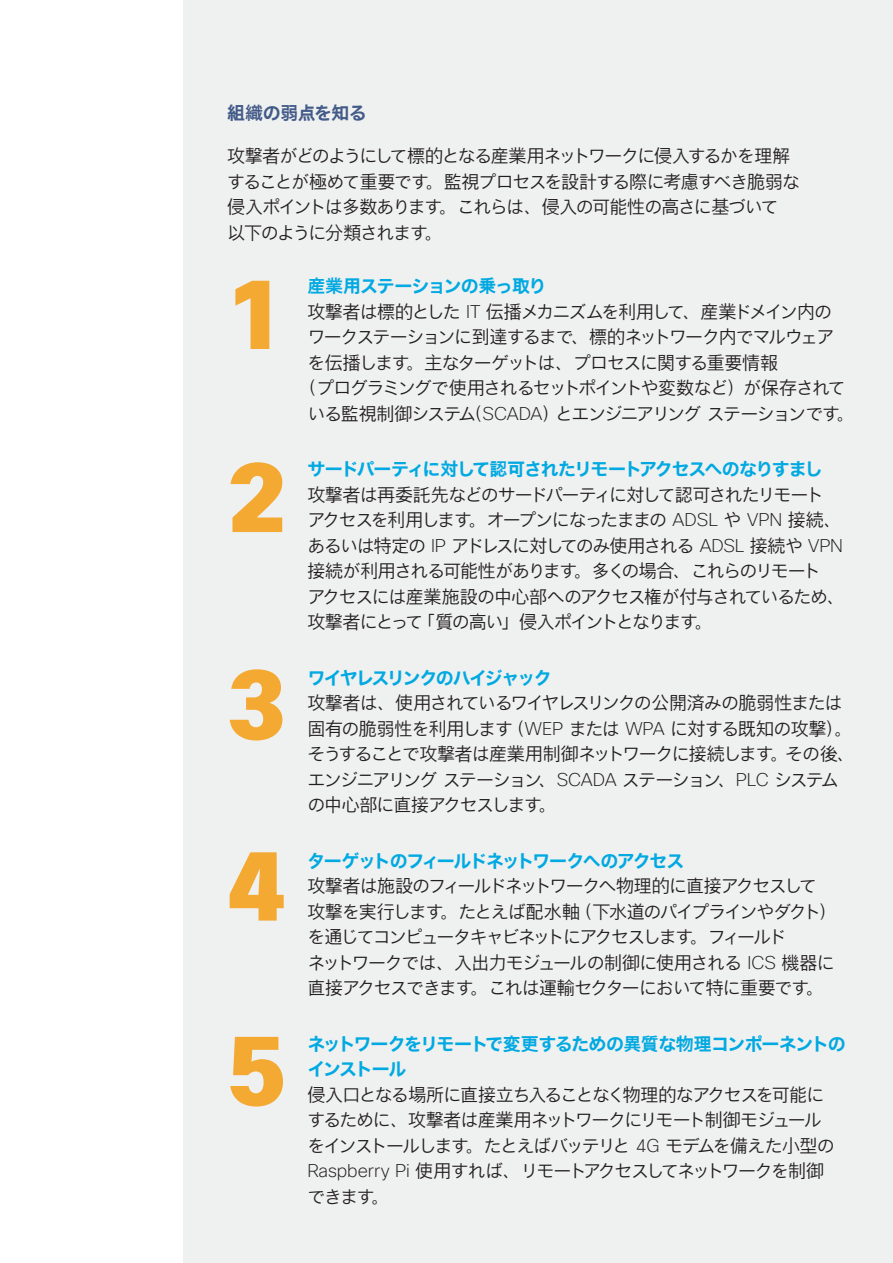
<style>
.page{position:relative;width:893px;height:1263px;background:#fff}
.page>*{position:absolute;margin:0;border:0;box-sizing:border-box;transform-origin:0 0}
.Paragraph_Style20{font:800 97.5px "Cisco Sans TT";color:#f4aa32}
.Paragraph_Style21{font:800 97.5px "Cisco Sans TT";color:#f4aa32}
.Paragraph_Style22{font:800 97.5px "Cisco Sans TT";color:#f4aa32}
.Paragraph_Style23{font:800 97.5px "Cisco Sans TT";color:#f4aa32}
.Paragraph_Style1{font:800 97.5px "Cisco Sans TT";color:#f4aa32}
.Paragraph_Style1-2{font:18px/25.5px "Cisco Sans JPN Light";letter-spacing:-.08em;color:#231f20}
.Paragraph_Style7{font:18px/25.5px "Cisco Sans JPN Light";letter-spacing:-.08em;color:#231f20}
.Paragraph_Style5{font:18px/25.5px "Cisco Sans JPN Light";letter-spacing:-.085em;color:#231f20}
.Paragraph_Style1-3{font:18px/25.5px "Cisco Sans JPN Bold";letter-spacing:-.08em;color:#00a9e1}
.Paragraph_Style1-4{font:18px "Cisco Sans JPN Bold";letter-spacing:-.1em;color:#00a9e1}
.Paragraph_Style14{font:18px "Cisco Sans JPN Bold";letter-spacing:-.05em;color:#00a9e1}
.Paragraph_Style5-2{font:18px "Cisco Sans JPN Bold";letter-spacing:-.03em;color:#435b88}
.s1{font-family:"Cisco Sans TT";font-weight:200}
</style>
<div class="page">
<div style="left:184px;top:0;width:709px;height:1263px;background:#eff0f0"></div>
<p class="Paragraph_Style5-2" style="left:227px;top:101px;width:141px">組織の弱点を知る</p>
<p class="Paragraph_Style1-2" style="left:227px;top:145px;width:575px">攻撃者がどのようにして標的となる産業用ネットワークに侵入するかを理解することが極めて重要です。監視プロセスを設計する際に考慮すべき脆弱な侵入ポイントは多数あります。これらは、侵入の可能性の高さに基づいて以下のように分類されます。</p>
<p class="Paragraph_Style20" style="left:227px;top:251px;width:60px">1</p>
<p class="Paragraph_Style14" style="left:307px;top:274px;width:241px">産業用ステーションの乗っ取り</p>
<p class="Paragraph_Style1-2" style="left:307px;top:300px;width:526px">攻撃者は標的とした <span class="s1">IT</span> 伝播メカニズムを利用して、産業ドメイン内の</p>
<p class="Paragraph_Style1-2" style="left:307px;top:325px;width:529px">ワークステーションに到達するまで、標的ネットワーク内でマルウェア</p>
<p class="Paragraph_Style1-2" style="left:307px;top:351px;width:472px">を伝播します。主なターゲットは、プロセスに関する重要情報</p>
<p class="Paragraph_Style1-2" style="left:298px;top:376px;width:549px">（プログラミングで使用されるセットポイントや変数など）が保存されて</p>
<p class="Paragraph_Style1-2" style="left:307px;top:402px;width:549px">いる監視制御システム（<span class="s1">SCADA</span>）とエンジニアリングステーションです。</p>
<p class="Paragraph_Style1-3" style="left:307px;top:456px;width:517px">サードパーティに対して認可されたリモートアクセスへのなりすまし</p>
<p class="Paragraph_Style7" style="left:307px;top:483px;width:539px">攻撃者は再委託先などのサードパーティに対して認可されたリモートアクセスを利用します。オープンになったままの <span class="s1">ADSL</span> や <span class="s1">VPN</span> 接続、あるいは特定の <span class="s1">IP</span> アドレスに対してのみ使用される <span class="s1">ADSL</span> 接続や <span class="s1">VPN</span>接続が利用される可能性があります。多くの場合、これらのリモート<br>アクセスには産業施設の中心部へのアクセス権が付与されているため、攻撃者にとって「質の高い」侵入ポイントとなります。</p>
<p class="Paragraph_Style1-4" style="left:307px;top:665px;width:246px">ワイヤレスリンクのハイジャック</p>
<p class="Paragraph_Style7" style="left:307px;top:691px;width:549px">攻撃者は、使用されているワイヤレスリンクの公開済みの脆弱性または固有の脆弱性を利用します（<span class="s1">WEP</span> または <span class="s1">WPA</span> に対する既知の攻撃）。そうすることで攻撃者は産業用制御ネットワークに接続します。その後、エンジニアリングステーション、<span class="s1">SCADA</span> ステーション、<span class="s1">PLC</span> システムの中心部に直接アクセスします。</p>
<p class="Paragraph_Style1-3" style="left:307px;top:848px;width:379px">ターゲットのフィールドネットワークへのアクセス</p>
<p class="Paragraph_Style5" style="left:307px;top:874px;width:531px">攻撃者は施設のフィールドネットワークへ物理的に直接アクセスして攻撃を実行します。たとえば配水軸（下水道のパイプラインやダクト）を通じてコンピュータキャビネットにアクセスします。フィールド<br>ネットワークでは、入出力モジュールの制御に使用される <span class="s1">ICS</span> 機器に直接アクセスできます。これは運輸セクターにおいて特に重要です。</p>
<p class="Paragraph_Style1-3" style="left:307px;top:1031px;width:540px">ネットワークをリモートで変更するための異質な物理コンポーネントのインストール</p>
<p class="Paragraph_Style1-2" style="left:307px;top:1083px;width:529px">侵入口となる場所に直接立ち入ることなく物理的なアクセスを可能にするために、攻撃者は産業用ネットワークにリモート制御モジュールをインストールします。たとえばバッテリと <span class="s1">4G</span> モデムを備えた小型の<br><span class="s1">Raspberry Pi</span> 使用すれば、リモートアクセスしてネットワークを制御できます。</p>
<p class="Paragraph_Style21" style="left:227px;top:434px;width:60px">2</p>
<p class="Paragraph_Style22" style="left:227px;top:641px;width:60px">3</p>
<p class="Paragraph_Style23" style="left:227px;top:823px;width:60px">4</p>
<p class="Paragraph_Style1" style="left:227px;top:1007px;width:60px">5</p>
</div>
